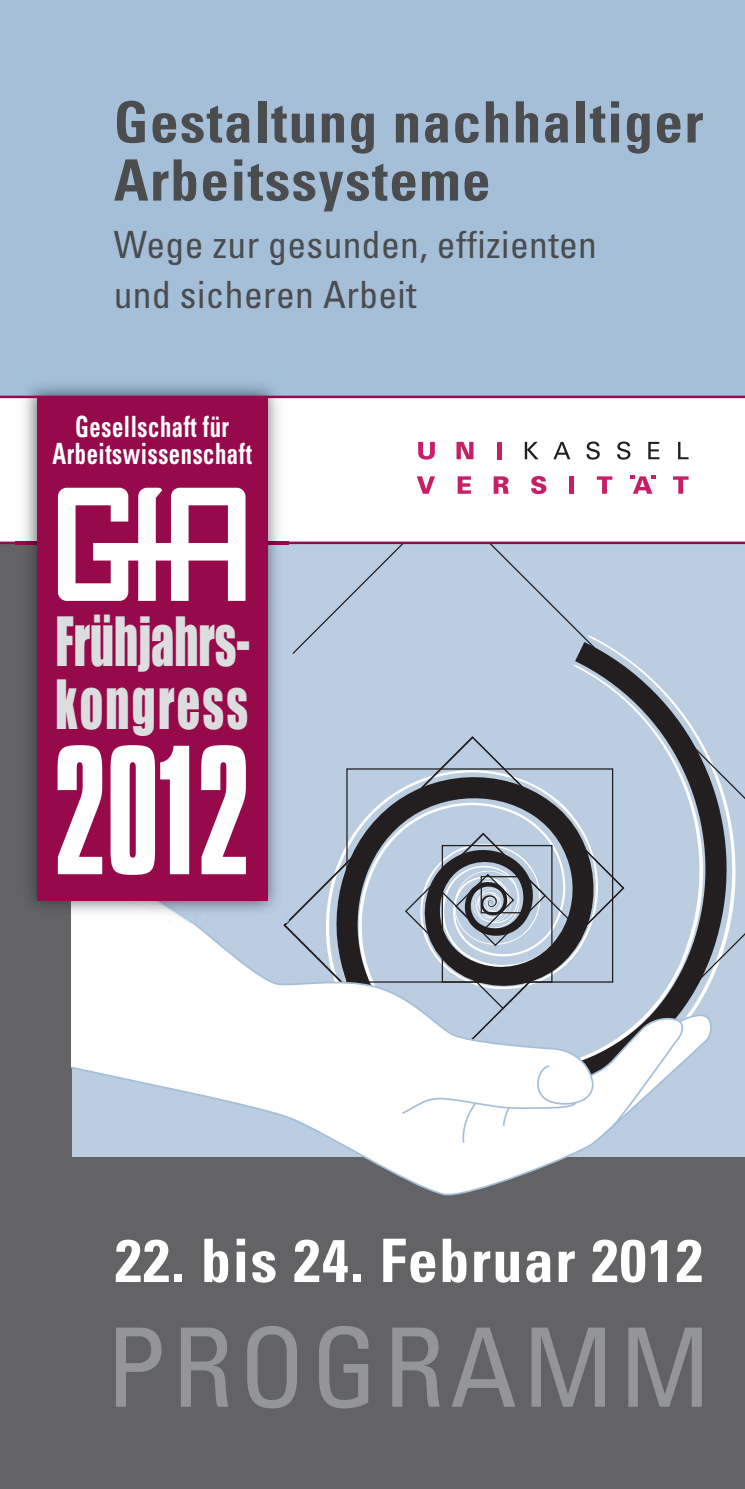
<style>
.page{position:relative;width:745px;height:1489px;background:#fff}
.page>*{position:absolute;margin:0;border:0;box-sizing:border-box;transform-origin:0 0}
.t1{font:62.75px/63.2px "Impact";color:#dcdddf;scale:.73 1}
.t2{font:700 condensed 60px "Univers LT";letter-spacing:.025em;color:#fff}
.t3{font:700 condensed 57px/58px "Univers LT";letter-spacing:.025em;color:#4b4c4d}
.t4{font:condensed 37.5px/50px "Univers LT";letter-spacing:.01em;color:#4b4c4d}
.t5{font:700 condensed 29.25px/27.5px "Univers LT";letter-spacing:.025em;color:#fff;text-align:center;scale:.77 1}
</style>
<div class="page">
<div style="left:0;top:0;width:744px;height:1488px;background:#636366"></div>
<div style="left:0;top:0;width:744px;height:408px;background:#a5bfd9"></div>
<svg style="left:291px;top:544px;width:453px;height:563px;background:#b1c2d5"></svg>
<svg style="left:288px;top:735px;width:336px;height:101px;background:#a4b3c3"></svg>
<svg style="left:593px;top:836px;width:120px;height:177px;background:#a7b6c7"></svg>
<svg style="left:72px;top:1013px;width:642px;height:182px"></svg>
<svg style="left:72px;top:834px;width:521px;height:273px;background:#cbd2da"></svg>
<svg style="left:588px;top:1016px;width:100px;height:115px;background:#d2dae3"></svg>
<svg style="left:400px;top:1097px;width:177px;height:47px;background:#f9fbfc"></svg>
<div style="left:0;top:397px;width:744px;height:145px;background:#fff"></div>
<hr style="left:0;top:541px;width:744px;height:3px;background:#960a4b">
<svg style="left:416px;top:476px;width:18px;height:18px"></svg>
<svg style="left:457px;top:476px;width:13px;height:18px"></svg>
<svg style="left:493px;top:476px;width:15px;height:18px"></svg>
<svg style="left:531px;top:476px;width:15px;height:18px"></svg>
<div style="left:569px;top:476px;width:5px;height:18px;background:#c71e66"></div>
<svg style="left:596px;top:476px;width:16px;height:18px"></svg>
<svg style="left:673px;top:476px;width:15px;height:18px"></svg>
<svg style="left:418px;top:442px;width:16px;height:17px"></svg>
<svg style="left:456px;top:442px;width:17px;height:17px"></svg>
<hr style="left:497px;top:442px;width:4px;height:17px;background:#c71e66">
<svg style="left:524px;top:442px;width:14px;height:17px"></svg>
<svg style="left:553px;top:442px;width:17px;height:17px"></svg>
<svg style="left:586px;top:441px;width:13px;height:18px"></svg>
<svg style="left:617px;top:441px;width:13px;height:18px"></svg>
<svg style="left:648px;top:442px;width:11px;height:17px"></svg>
<svg style="left:678px;top:442px;width:10px;height:17px"></svg>
<svg style="left:630px;top:475px;width:25px;height:19px"></svg>
<img style="left:16px;top:384px;width:272px;height:538px">
<div style="left:37px;top:395px;width:230px;height:505px;background:#960a4b"></div>
<svg style="left:58px;top:487px;width:187px;height:114px"></svg>
<svg style="left:57px;top:745px;width:45px;height:129px"></svg>
<svg style="left:110px;top:745px;width:79px;height:129px"></svg>
<svg style="left:201px;top:745px;width:45px;height:129px"></svg>
<svg style="left:116px;top:1326px;width:585px;height:82px"></svg>
<hr style="left:0;top:395px;width:744px;height:3px;background:#960a4b">
<h3 class="t3" style="left:114px;top:98px;width:590px">Gestaltung nachhaltiger<br>Arbeitssysteme</h3>
<p class="t4" style="left:114px;top:222px;width:484px">Wege zur gesunden, effizienten und sicheren Arbeit</p>
<p class="t5" style="left:52px;top:415px;width:260px">Gesellschaft für<br>Arbeitswissenschaft</p>
<h1 class="t1" style="left:55px;top:608px;width:268px">Frühjahrs&shy;kongress</h1>
<h2 class="t2" style="left:115px;top:1238px;width:589px">22. bis 24. Februar 2012</h2>
</div>
